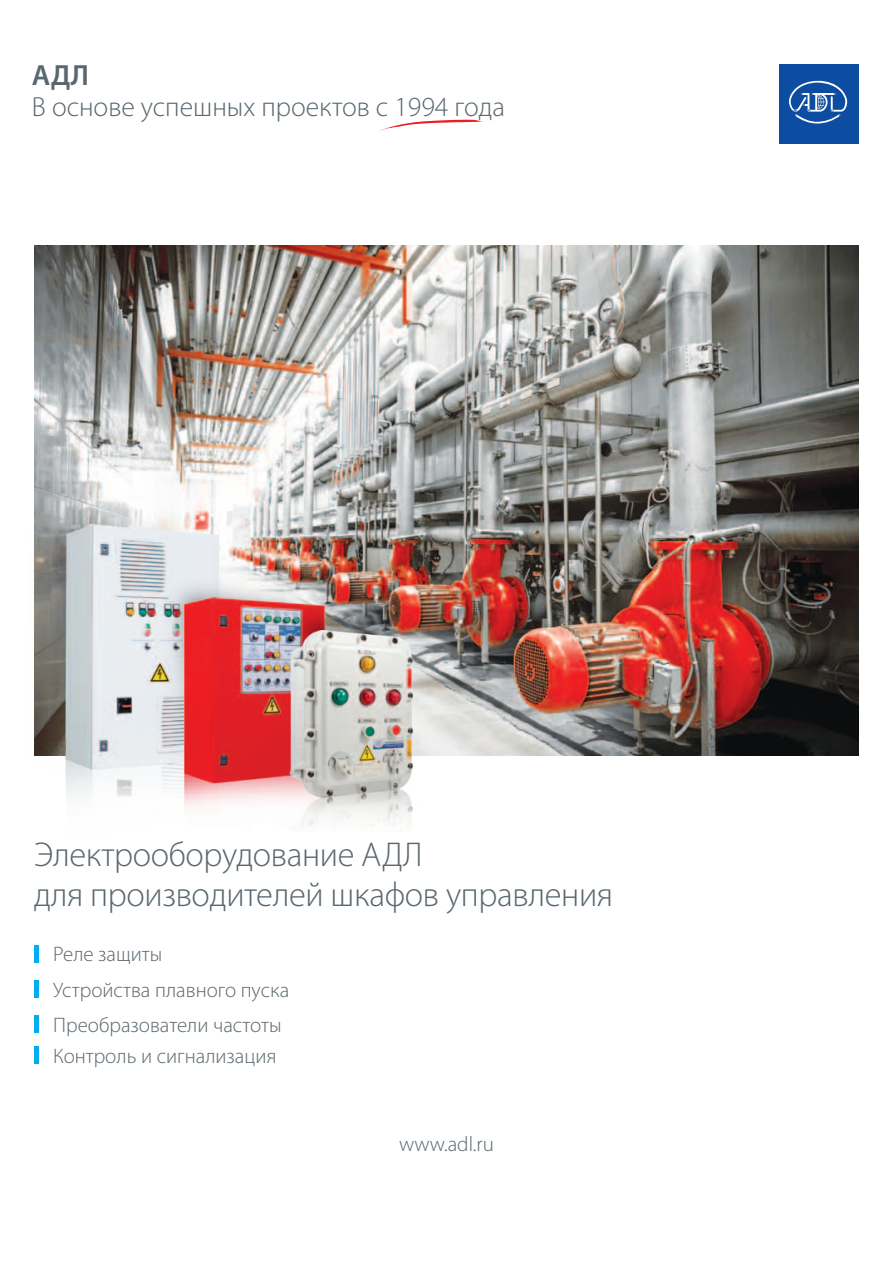
<style>
.page{position:relative;width:893px;height:1263px;background:#fff}
.page>*{position:absolute;margin:0;border:0;box-sizing:border-box;transform-origin:0 0}
.bullet{font:300 34.5px "Myriad Pro";letter-spacing:-.01em;color:#5a676e}
.t1{font:600 29.25px "Myriad Pro";color:#5a676e}
.t2{font:300 27.75px "Myriad Pro";color:#5a676e}
.t3{font:300 21px "Myriad Pro";color:#5a676e}
</style>
<div class="page">
<img style="left:34px;top:245px;width:825px;height:510px">
<img style="left:34px;top:476px;width:194px;height:298px">
<img style="left:66px;top:524px;width:152px;height:273px">
<img style="left:156px;top:551px;width:161px;height:246px">
<img style="left:179px;top:598px;width:106px;height:211px">
<img style="left:285px;top:588px;width:120px;height:42px">
<img style="left:260px;top:630px;width:186px;height:197px">
<svg style="left:380px;top:120px;width:103px;height:11px"></svg>
<hr style="left:34px;top:945px;width:4px;height:17px;background:#00aeef">
<div style="left:779px;top:64px;width:80px;height:80px;background:#0d4da1"></div>
<svg style="left:789px;top:81px;width:58px;height:43px"></svg>
<hr style="left:34px;top:980px;width:4px;height:17px;background:#00aeef">
<hr style="left:34px;top:1015px;width:4px;height:17px;background:#00aeef">
<hr style="left:34px;top:1046px;width:4px;height:17px;background:#00aeef">
<p class="t1" style="left:32px;top:57px;width:59px">АДЛ</p>
<p class="t2" style="left:32px;top:92px;width:474px">В основе успешных проектов с 1994 года</p>
<p class="bullet" style="left:34px;top:835px;width:390px">Электрооборудование АДЛ</p>
<p class="bullet" style="left:34px;top:876px;width:581px">для производителей шкафов управления</p>
<p class="t3" style="left:53px;top:943px;width:111px">Реле защиты</p>
<p class="t3" style="left:53px;top:978px;width:238px">Устройства плавного пуска</p>
<p class="t3" style="left:53px;top:1013px;width:230px">Преобразователи частоты</p>
<p class="t3" style="left:53px;top:1044px;width:225px">Контроль и сигнализация</p>
<p class="t3" style="left:399px;top:1132px;width:96px">www.adl.ru</p>
</div>
